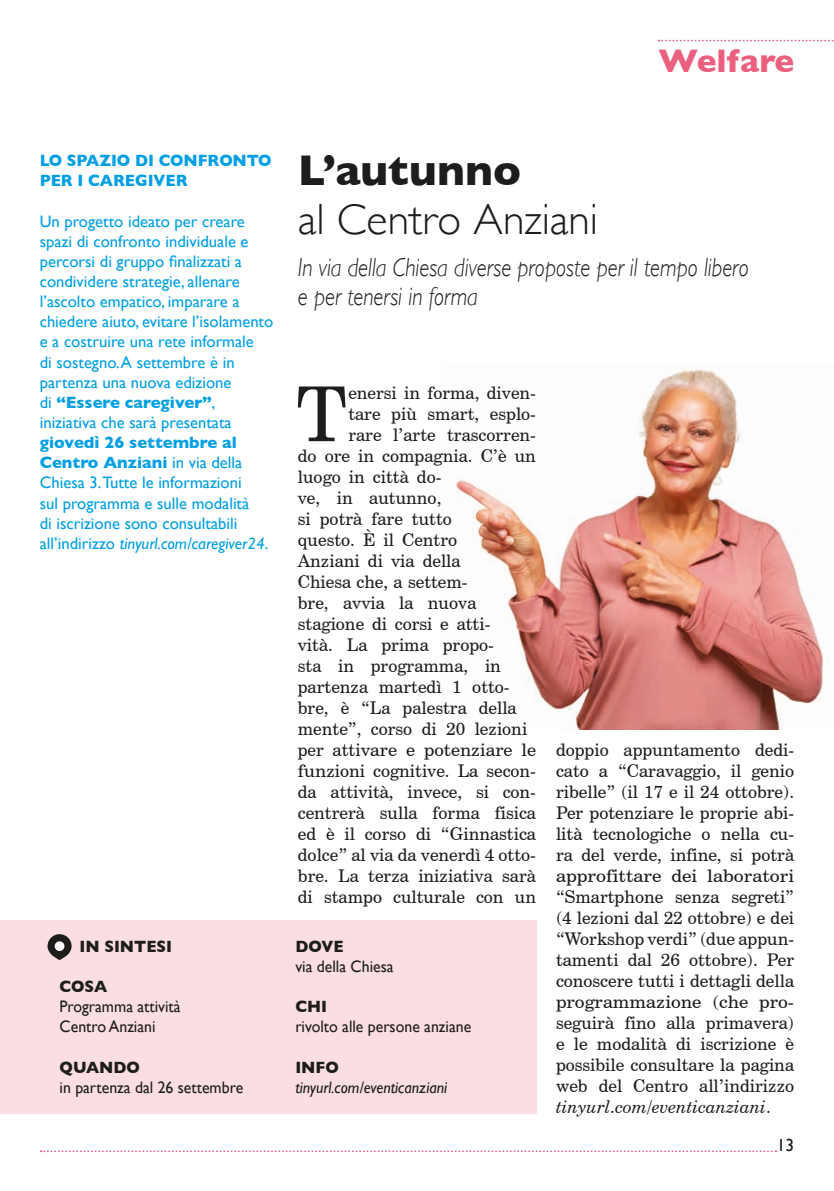
<style>
.page{position:relative;width:834px;height:1191px;background:#fff}
.page>*{position:absolute;margin:0;border:0;box-sizing:border-box;transform-origin:0 0}
.t1{font:75.6px "Century Schoolbook BT";color:#1d1d1b}
.t2{font:300 43.75px "Gill Sans";color:#1d1d1b}
.t3{font:700 43.75px "Gill Sans";letter-spacing:.005em;color:#1d1d1b}
.t4{font:700 33.25px "Gill Sans";color:#ec607f}
.t5{font:italic 300 26.25px/28.5px "Gill Sans";color:#1d1d1b;scale:.85 1}
.t6{font:17.5px/21px "Century Schoolbook BT";color:#1d1d1b;text-align:justify}
.t7{font:17.5px "Century Schoolbook BT";color:#1d1d1b;scale:1.05 1}
.t8{font:17.5px "Gill Sans";color:#1d1d1b}
.t9{font:16.62px/20.1px "Gill Sans";color:#009fe3}
.t10{font:16.62px/20.1px "Gill Sans";color:#1d1d1b;scale:.95 1}
.t11{font:700 16.62px/20.1px "Gill Sans";color:#009fe3;scale:.95 1}
.t12{font:700 16.62px "Gill Sans";color:#1d1d1b;scale:.95 1}
.t13{font:italic 16.62px "Gill Sans";color:#1d1d1b;scale:.95 1}
.s1{font-weight:700}
.s2{font-style:italic}
</style>
<div class="page">
<svg style="left:658px;top:40px;width:176px;height:1px"></svg>
<svg style="left:41px;top:1150px;width:735px;height:2px"></svg>
<div style="left:0;top:920px;width:536px;height:193px;background:#fbdee1"></div>
<img style="left:456px;top:369px;width:367px;height:361px">
<svg style="left:48px;top:934px;width:24px;height:26px"></svg>
<div style="left:55px;top:941px;width:9px;height:10px;background:#fff;border-radius:50%"></div>
<h3 class="t4" style="left:658px;top:35px;width:137px">Welfare</h3>
<p class="t11" style="left:40px;top:150px;width:245px">LO SPAZIO DI CONFRONTO<br>PER I CAREGIVER</p>
<p class="t9" style="left:40px;top:211px;width:235px">Un progetto ideato per creare spazi di confronto individuale e percorsi di gruppo finalizzati a condividere strategie, allenare l’ascolto empatico, imparare a chiedere aiuto, evitare l’isolamento e a costruire una rete informale<br>di sostegno. A settembre è in partenza una nuova edizione<br>di <span class="s1">“Essere caregiver”</span>, iniziativa che sarà presentata</p>
<p class="t9" style="left:40px;top:432px;width:230px"><span class="s1">giovedì 26 settembre al<br>Centro Anziani</span> in via della<br>Chiesa 3.Tutte le informazioni<br>sul programma e sulle modalità<br>di iscrizione sono consultabili all’indirizzo <span class="s2">tinyurl.com/caregiver24</span>.</p>
<p class="t12" style="left:79px;top:933px;width:99px">IN SINTESI</p>
<p class="t12" style="left:60px;top:973px;width:52px">COSA</p>
<p class="t10" style="left:60px;top:996px;width:129px">Programma attività<br>Centro Anziani</p>
<p class="t12" style="left:60px;top:1053px;width:86px">QUANDO</p>
<p class="t10" style="left:60px;top:1077px;width:195px">in partenza dal 26 settembre</p>
<h2 class="t3" style="left:298px;top:136px;width:225px">L’autunno</h2>
<h2 class="t2" style="left:298px;top:185px;width:302px">al Centro Anziani</h2>
<h3 class="t5" style="left:298px;top:253px;width:532px">In via della Chiesa diverse proposte per il tempo libero e per tenersi in forma</h3>
<h1 class="t1" style="left:295px;top:368px;width:55px">T</h1>
<p class="t6" style="left:348px;top:382px;width:189px">enersi in forma, diven-</p>
<p class="t6" style="left:348px;top:403px;width:189px">tare più smart, esplo-</p>
<p class="t6" style="left:348px;top:424px;width:189px">rare l’arte trascorren-</p>
<p class="t6" style="left:298px;top:445px;width:240px">do ore in compagnia. C’è un</p>
<p class="t6" style="left:298px;top:466px;width:145px">luogo in città do-</p>
<p class="t6" style="left:298px;top:487px;width:145px">ve, in autunno,</p>
<p class="t6" style="left:298px;top:508px;width:155px">si potrà fare tutto</p>
<p class="t6" style="left:298px;top:529px;width:161px">questo. È il Centro</p>
<p class="t6" style="left:298px;top:550px;width:164px">Anziani di via della</p>
<p class="t6" style="left:298px;top:571px;width:171px">Chiesa che, a settem-</p>
<p class="t6" style="left:298px;top:592px;width:180px">bre, avvia la nuova</p>
<p class="t6" style="left:298px;top:613px;width:194px">stagione di corsi e atti-</p>
<p class="t6" style="left:298px;top:634px;width:198px">vità. La prima propo-</p>
<p class="t6" style="left:298px;top:655px;width:205px">sta in programma, in</p>
<p class="t6" style="left:298px;top:676px;width:213px">partenza martedì 1 otto-</p>
<p class="t6" style="left:298px;top:697px;width:220px">bre, è “La palestra della</p>
<p class="t6" style="left:298px;top:718px;width:231px">mente”, corso di 20 lezioni</p>
<p class="t6" style="left:298px;top:739px;width:240px">per attivare e potenziare le</p>
<p class="t7" style="left:298px;top:760px;width:228px">funzioni cognitive. La secon-</p>
<p class="t6" style="left:298px;top:781px;width:239px">da attività, invece, si con-</p>
<p class="t6" style="left:298px;top:802px;width:240px">centrerà sulla forma fisica</p>
<p class="t6" style="left:298px;top:823px;width:240px">ed è il corso di “Ginnastica</p>
<p class="t6" style="left:298px;top:844px;width:239px">dolce” al via da venerdì 4 otto-</p>
<p class="t6" style="left:298px;top:865px;width:240px">bre. La terza iniziativa sarà</p>
<p class="t6" style="left:298px;top:886px;width:240px">di stampo culturale con un</p>
<p class="t12" style="left:295px;top:933px;width:52px">DOVE</p>
<p class="t10" style="left:295px;top:956px;width:105px">via della Chiesa</p>
<p class="t12" style="left:295px;top:993px;width:35px">CHI</p>
<p class="t10" style="left:295px;top:1016px;width:186px">rivolto alle persone anziane</p>
<p class="t12" style="left:295px;top:1053px;width:47px">INFO</p>
<p class="t13" style="left:295px;top:1077px;width:161px">tinyurl.com/eventicanziani</p>
<p class="t6" style="left:556px;top:739px;width:240px">doppio appuntamento dedi&shy;cato a “Caravaggio, il genio ribelle” (il 17 e il 24 ottobre).<br>Per potenziare le proprie abi&shy;lità tecnologiche o nella cu&shy;ra del verde, infine, si potrà approfittare dei laboratori “Smartphone senza segreti” (4 lezioni dal 22 ottobre) e dei “Workshop verdi” (due appun&shy;tamenti dal 26 ottobre). Per conoscere tutti i dettagli della programmazione (che pro&shy;seguirà fino alla primavera) e le modalità di iscrizione è possibile consultare la pagina web del Centro all’indirizzo <span class="s2">tinyurl.com/eventicanziani</span>.</p>
<p class="t8" style="left:776px;top:1135px;width:19px">13</p>
</div>
